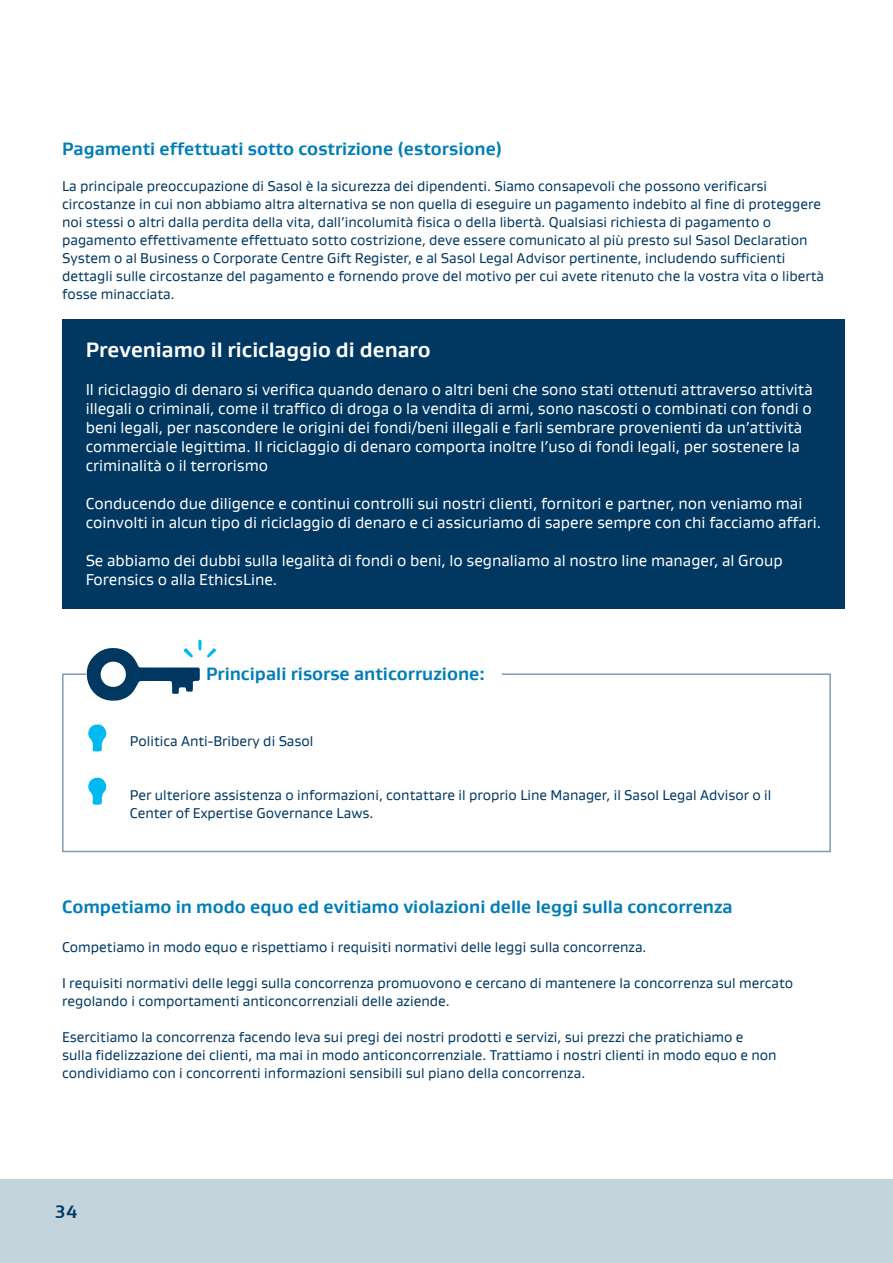
<style>
.page{position:relative;width:893px;height:1263px;background:#fff}
.page>*{position:absolute;margin:0;border:0;box-sizing:border-box;transform-origin:0 0}
.t1{font:700 21px "Gustan";color:#fff}
.t2{font:700 18px "Gustan";color:#007db7}
.t3{font:700 18px "Gustan";color:#003862}
.t4{font:15.9px/19px "Gustan";color:#fff}
.t5{font:14.25px/18px "Gustan";color:#003862}
</style>
<div class="page">
<div style="left:0;top:1179px;width:893px;height:84px;background:#c3d4dd"></div>
<div style="left:62px;top:319px;width:782px;height:289px;background:#003862"></div>
<div style="left:62px;top:673px;width:769px;height:179px;border:2px solid #829bb3"></div>
<div style="left:87px;top:644px;width:415px;height:58px;background:#fff"></div>
<svg style="left:85px;top:639px;width:131px;height:62px"></svg>
<svg style="left:88px;top:724px;width:19px;height:27px"></svg>
<svg style="left:88px;top:777px;width:19px;height:28px"></svg>
<p class="t2" style="left:62px;top:137px;width:442px">Pagamenti effettuati sotto costrizione (estorsione)</p>
<p class="t5" style="left:62px;top:176px;width:764px">La principale preoccupazione di Sasol è la sicurezza dei dipendenti. Siamo consapevoli che possono verificarsi circostanze in cui non abbiamo altra alternativa se non quella di eseguire un pagamento indebito al fine di proteggere noi stessi o altri dalla perdita della vita, dall’incolumità fisica o della libertà. Qualsiasi richiesta di pagamento o pagamento effettivamente effettuato sotto costrizione, deve essere comunicato al più presto sul Sasol Declaration System o al Business o Corporate Centre Gift Register, e al Sasol Legal Advisor pertinente, includendo sufficienti dettagli sulle circostanze del pagamento e fornendo prove del motivo per cui avete ritenuto che la vostra vita o libertà fosse minacciata.</p>
<h1 class="t1" style="left:86px;top:336px;width:347px">Preveniamo il riciclaggio di denaro</h1>
<p class="t4" style="left:86px;top:379px;width:729px">Il riciclaggio di denaro si verifica quando denaro o altri beni che sono stati ottenuti attraverso attività illegali o criminali, come il traffico di droga o la vendita di armi, sono nascosti o combinati con fondi o beni legali, per nascondere le origini dei fondi/beni illegali e farli sembrare provenienti da un’attività commerciale legittima. Il riciclaggio di denaro comporta inoltre l’uso di fondi legali, per sostenere la criminalità o il terrorismo</p>
<p class="t4" style="left:86px;top:494px;width:737px">Conducendo due diligence e continui controlli sui nostri clienti, fornitori e partner, non veniamo mai coinvolti in alcun tipo di riciclaggio di denaro e ci assicuriamo di sapere sempre con chi facciamo affari.</p>
<p class="t4" style="left:86px;top:551px;width:699px">Se abbiamo dei dubbi sulla legalità di fondi o beni, lo segnaliamo al nostro line manager, al Group<br>Forensics o alla EthicsLine.</p>
<p class="t2" style="left:206px;top:661px;width:280px">Principali risorse anticorruzione:</p>
<p class="t5" style="left:130px;top:732px;width:185px">Politica Anti-Bribery di Sasol</p>
<p class="t5" style="left:130px;top:786px;width:643px">Per ulteriore assistenza o informazioni, contattare il proprio Line Manager, il Sasol Legal Advisor o il<br>Center of Expertise Governance Laws.</p>
<p class="t2" style="left:62px;top:895px;width:672px">Competiamo in modo equo ed evitiamo violazioni delle leggi sulla concorrenza</p>
<p class="t5" style="left:62px;top:938px;width:586px">Competiamo in modo equo e rispettiamo i requisiti normativi delle leggi sulla concorrenza.</p>
<p class="t5" style="left:62px;top:974px;width:733px">I requisiti normativi delle leggi sulla concorrenza promuovono e cercano di mantenere la concorrenza sul mercato regolando i comportamenti anticoncorrenziali delle aziende.</p>
<p class="t5" style="left:62px;top:1028px;width:716px">Esercitiamo la concorrenza facendo leva sui pregi dei nostri prodotti e servizi, sui prezzi che pratichiamo e sulla fidelizzazione dei clienti, ma mai in modo anticoncorrenziale. Trattiamo i nostri clienti in modo equo e non condividiamo con i concorrenti informazioni sensibili sul piano della concorrenza.</p>
<p class="t3" style="left:54px;top:1200px;width:25px">34</p>
</div>
